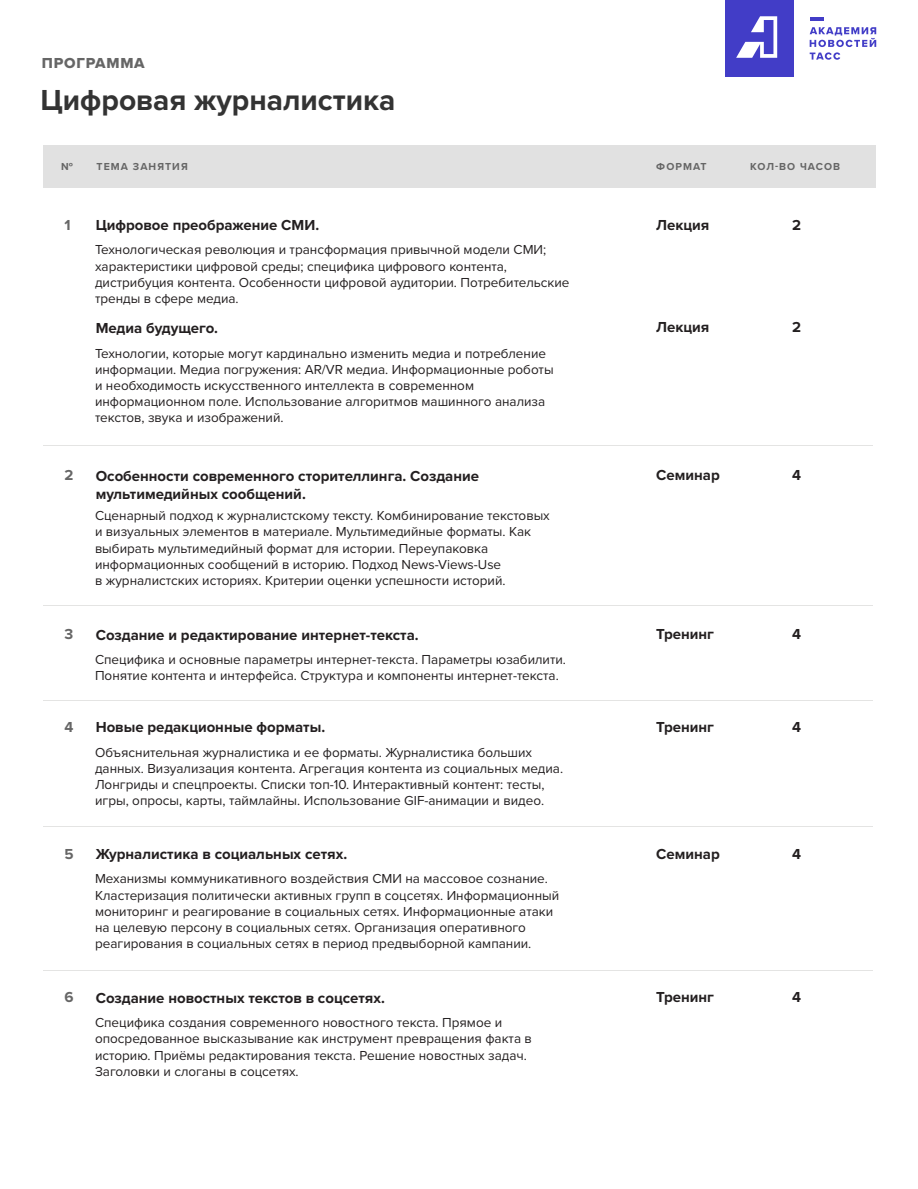
<style>
.page{position:relative;width:918px;height:1189px;background:#fff}
.page>*{position:absolute;margin:0;border:0;box-sizing:border-box;transform-origin:0 0}
.t1{font:700 30px "Proxima Nova";color:#333}
.t2{font:700 15px/18px "Proxima Nova";color:#231f20}
.t3{font:15px "Proxima Nova Extrabld";letter-spacing:.05em;color:#666}
.t4{font:700 15px "Proxima Nova";color:#666}
.t5{font:13.5px/16.2px "Proxima Nova";color:#231f20}
.t6{font:700 10.5px "Proxima Nova";letter-spacing:.1em;color:#666}
</style>
<div class="page">
<div style="left:43px;top:145px;width:833px;height:42px;background:#e1e1e1"></div>
<div style="left:725px;top:0;width:68px;height:77px;background:#423dc7"></div>
<svg style="left:810px;top:27px;width:66px;height:33px"></svg>
<hr style="left:810px;top:17px;width:13px;height:4px;background:#423dc7">
<svg style="left:736px;top:16px;width:41px;height:42px"></svg>
<hr style="left:43px;top:444px;width:829px;height:1px;background:#e4e4e3">
<hr style="left:43px;top:605px;width:829px;height:1px;background:#e4e4e3">
<hr style="left:43px;top:699px;width:829px;height:1px;background:#e4e4e3">
<hr style="left:43px;top:825px;width:829px;height:1px;background:#e4e4e3">
<hr style="left:43px;top:969px;width:829px;height:1px;background:#e4e4e3">
<p class="t3" style="left:42px;top:52px;width:104px">ПРОГРАММА</p>
<h1 class="t1" style="left:41px;top:78px;width:356px">Цифровая журналистика</h1>
<p class="t6" style="left:61px;top:158px;width:13px">№</p>
<p class="t6" style="left:97px;top:158px;width:93px">ТЕМА ЗАНЯТИЯ</p>
<p class="t6" style="left:656px;top:158px;width:52px">ФОРМАТ</p>
<p class="t6" style="left:750px;top:158px;width:91px">КОЛ-ВО ЧАСОВ</p>
<p class="t4" style="left:64px;top:213px;width:8px">1</p>
<p class="t2" style="left:656px;top:215px;width:55px">Лекция</p>
<p class="t2" style="left:792px;top:215px;width:10px">2</p>
<p class="t2" style="left:96px;top:215px;width:225px">Цифровое преображение СМИ.</p>
<p class="t5" style="left:95px;top:241px;width:476px">Технологическая революция и трансформация привычной модели СМИ; характеристики цифровой среды; специфика цифрового контента, дистрибуция контента. Особенности цифровой аудитории. Потребительские тренды в сфере медиа.</p>
<p class="t2" style="left:96px;top:318px;width:124px">Медиа будущего.</p>
<p class="t5" style="left:95px;top:344px;width:460px">Технологии, которые могут кардинально изменить медиа и потребление информации. Медиа погружения: AR/VR медиа. Информационные роботы и необходимость искусственного интеллекта в современном информационном поле. Использование алгоритмов машинного анализа текстов, звука и изображений.</p>
<p class="t2" style="left:656px;top:317px;width:55px">Лекция</p>
<p class="t2" style="left:792px;top:317px;width:10px">2</p>
<p class="t4" style="left:64px;top:464px;width:10px">2</p>
<p class="t2" style="left:656px;top:466px;width:65px">Семинар</p>
<p class="t2" style="left:792px;top:466px;width:10px">4</p>
<p class="t2" style="left:96px;top:466px;width:385px">Особенности современного сторителлинга. Создание мультимедийных сообщений.</p>
<p class="t5" style="left:95px;top:507px;width:456px">Сценарный подход к журналистскому тексту. Комбинирование текстовых и визуальных элементов в материале. Мультимедийные форматы. Как выбирать мультимедийный формат для истории. Переупаковка информационных сообщений в историю. Подход News-Views-Use<br>в журналистских историях. Критерии оценки успешности историй.</p>
<p class="t4" style="left:64px;top:623px;width:10px">3</p>
<p class="t2" style="left:656px;top:625px;width:59px">Тренинг</p>
<p class="t2" style="left:792px;top:625px;width:10px">4</p>
<p class="t2" style="left:96px;top:625px;width:325px">Создание и редактирование интернет-текста.</p>
<p class="t5" style="left:95px;top:651px;width:473px">Специфика и основные параметры интернет-текста. Параметры юзабилити.<br>Понятие контента и интерфейса. Структура и компоненты интернет-текста.</p>
<p class="t4" style="left:64px;top:715px;width:10px">4</p>
<p class="t2" style="left:656px;top:717px;width:59px">Тренинг</p>
<p class="t2" style="left:792px;top:717px;width:10px">4</p>
<p class="t2" style="left:96px;top:717px;width:231px">Новые редакционные форматы.</p>
<p class="t5" style="left:95px;top:743px;width:470px">Объяснительная журналистика и ее форматы. Журналистика больших данных. Визуализация контента. Агрегация контента из социальных медиа.<br>Лонгриды и спецпроекты. Списки топ-10. Интерактивный контент: тесты, игры, опросы, карты, таймлайны. Использование GIF-анимации и видео.</p>
<p class="t4" style="left:64px;top:842px;width:11px">5</p>
<p class="t2" style="left:656px;top:844px;width:65px">Семинар</p>
<p class="t2" style="left:792px;top:844px;width:10px">4</p>
<p class="t2" style="left:96px;top:844px;width:253px">Журналистика в социальных сетях.</p>
<p class="t5" style="left:95px;top:870px;width:466px">Механизмы коммуникативного воздействия СМИ на массовое сознание.<br>Кластеризация политически активных групп в соцсетях. Информационный мониторинг и реагирование в социальных сетях. Информационные атаки на целевую персону в социальных сетях. Организация оперативного реагирования в социальных сетях в период предвыборной кампании.</p>
<p class="t4" style="left:64px;top:985px;width:11px">6</p>
<p class="t2" style="left:656px;top:987px;width:59px">Тренинг</p>
<p class="t2" style="left:792px;top:987px;width:10px">4</p>
<p class="t2" style="left:96px;top:987px;width:291px">Создание новостных текстов в соцсетях.</p>
<p class="t5" style="left:95px;top:1013px;width:438px">Специфика создания современного новостного текста. Прямое и опосредованное высказывание как инструмент превращения факта в историю. Приёмы редактирования текста. Решение новостных задач.<br>Заголовки и слоганы в соцсетях.</p>
</div>
